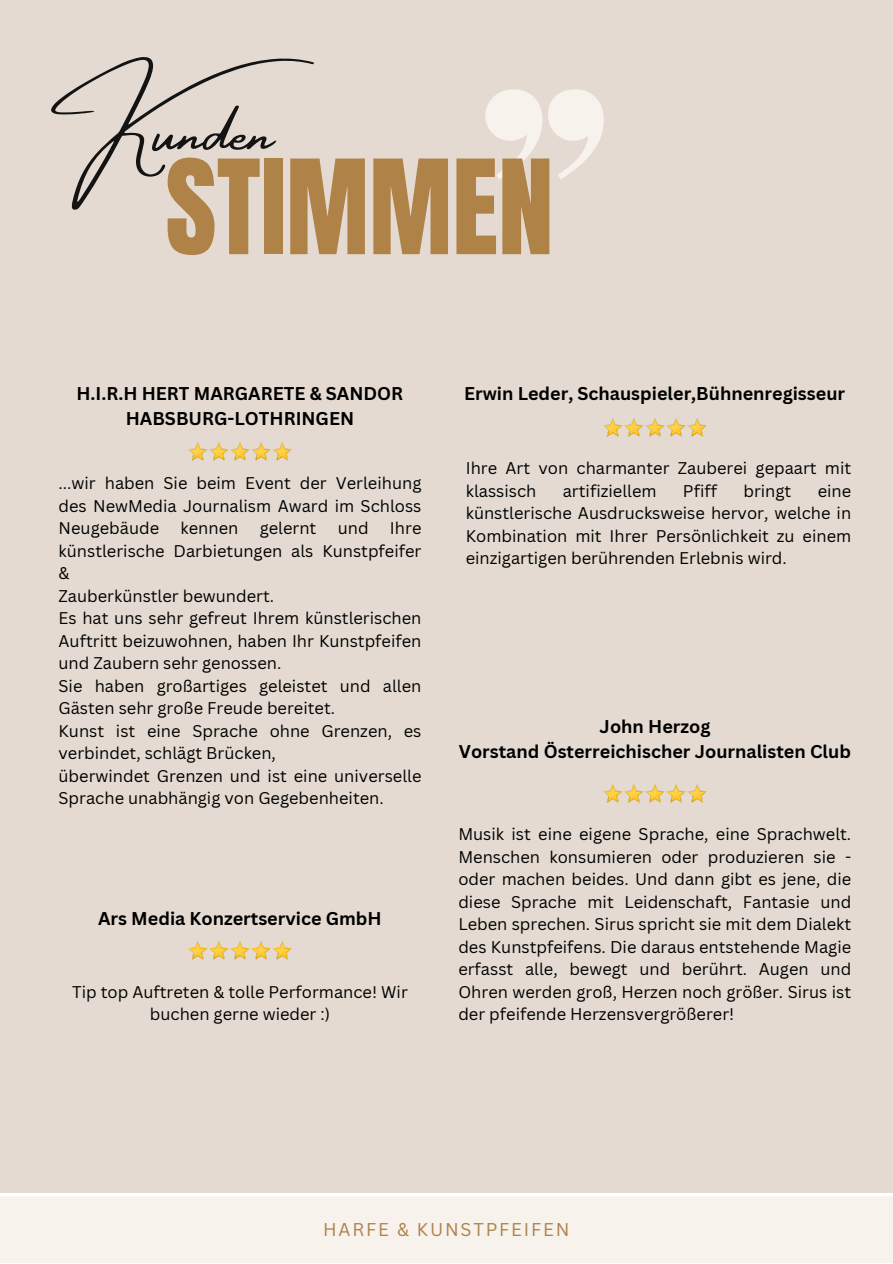
<style>
.page{position:relative;width:893px;height:1264px;background:#fff}
.page>*{position:absolute;margin:0;border:0;box-sizing:border-box;transform-origin:0 0}
.t1{font:111.3px "Anton";color:#af8248}
.t2{font:66.3px "Amsterdam Four";color:#131313}
.t3{font:700 18px/24.8px "Canva Sans";color:#000;text-align:center}
.t4{font:18px "Canva Sans";letter-spacing:.1em;color:#af8248}
.t5{font:16.5px/22.5px "Canva Sans";color:#000;text-align:justify}
</style>
<div class="page">
<div style="left:0;top:0;width:892px;height:1262px;background:#e4dad1"></div>
<svg style="left:548px;top:89px;width:55px;height:90px"></svg>
<svg style="left:485px;top:89px;width:57px;height:90px"></svg>
<img style="left:189px;top:941px;width:102px;height:18px">
<img style="left:603px;top:418px;width:103px;height:18px">
<img style="left:603px;top:784px;width:103px;height:18px">
<img style="left:189px;top:442px;width:102px;height:18px">
<div style="left:0;top:1193px;width:892px;height:69px;background:#f8f2ed"></div>
<p class="t2" style="left:75px;top:95px;width:264px">Kunden</p>
<p class="t1" style="left:165px;top:127px;width:390px">STIMMEN</p>
<p class="t3" style="left:76px;top:381px;width:328px">H.I.R.H HERT MARGARETE &amp; SANDOR<br>HABSBURG-LOTHRINGEN</p>
<p class="t5" style="left:59px;top:471px;width:364px">...wir haben Sie beim Event der Verleihung des NewMedia Journalism Award im Schloss Neugebäude</p>
<p class="t5" style="left:59px;top:516px;width:364px;text-indent:331px">Ihre künstlerische Darbietungen als Kunstpfeifer &amp;</p>
<p class="t5" style="left:59px;top:584px;width:217px">Zauberkünstler bewundert.</p>
<p class="t5" style="left:59px;top:606px;width:364px">Es hat uns sehr gefreut Ihrem künstlerischen Auftritt beizuwohnen, haben Ihr Kunstpfeifen und Zaubern sehr genossen.</p>
<p class="t5" style="left:59px;top:674px;width:364px">Sie haben großartiges geleistet und allen<br>Gästen sehr große Freude bereitet.</p>
<p class="t5" style="left:59px;top:719px;width:364px">Kunst ist eine Sprache ohne Grenzen, es verbindet, schlägt Brücken,</p>
<p class="t5" style="left:59px;top:764px;width:364px">überwindet Grenzen und ist eine universelle<br>Sprache unabhängig von Gegebenheiten.</p>
<p class="t5" style="left:180px;top:516px;width:59px">kennen</p>
<p class="t5" style="left:260px;top:516px;width:58px">gelernt</p>
<p class="t5" style="left:338px;top:516px;width:32px">und</p>
<p class="t3" style="left:98px;top:905px;width:285px">Ars Media Konzertservice GmbH</p>
<p class="t5" style="left:72px;top:980px;width:337px;text-align:center">Tip top Auftreten &amp; tolle Performance! Wir buchen gerne wieder :)</p>
<p class="t3" style="left:464px;top:381px;width:382px">Erwin Leder, Schauspieler,Bühnenregisseur</p>
<p class="t5" style="left:465px;top:456px;width:387px">Ihre Art von charmanter Zauberei gepaart mit klassisch</p>
<p class="t5" style="left:562px;top:479px;width:95px">artifiziellem</p>
<p class="t5" style="left:683px;top:479px;width:36px">Pfiff</p>
<p class="t5" style="left:743px;top:479px;width:49px">bringt</p>
<p class="t5" style="left:465px;top:479px;width:387px;text-indent:352px">eine künstlerische Ausdrucksweise hervor, welche in Kombination mit Ihrer Persönlichkeit zu einem einzigartigen berührenden Erlebnis wird.</p>
<p class="t3" style="left:599px;top:713px;width:112px">John Herzog</p>
<p class="t3" style="left:459px;top:738px;width:393px">Vorstand Österreichischer Journalisten Club</p>
<p class="t5" style="left:458px;top:822px;width:394px">Musik ist eine eigene Sprache, eine Sprachwelt.<br>Menschen konsumieren oder produzieren sie - oder machen beides. Und dann gibt es jene, die diese Sprache mit Leidenschaft, Fantasie und Leben sprechen. Sirus spricht sie mit dem Dialekt des Kunstpfeifens. Die daraus entstehende Magie erfasst alle, bewegt und berührt. Augen und Ohren werden groß, Herzen noch größer. Sirus ist der pfeifende Herzensvergrößerer!</p>
<p class="t4" style="left:323px;top:1216px;width:248px">HARFE &amp; KUNSTPFEIFEN</p>
</div>
